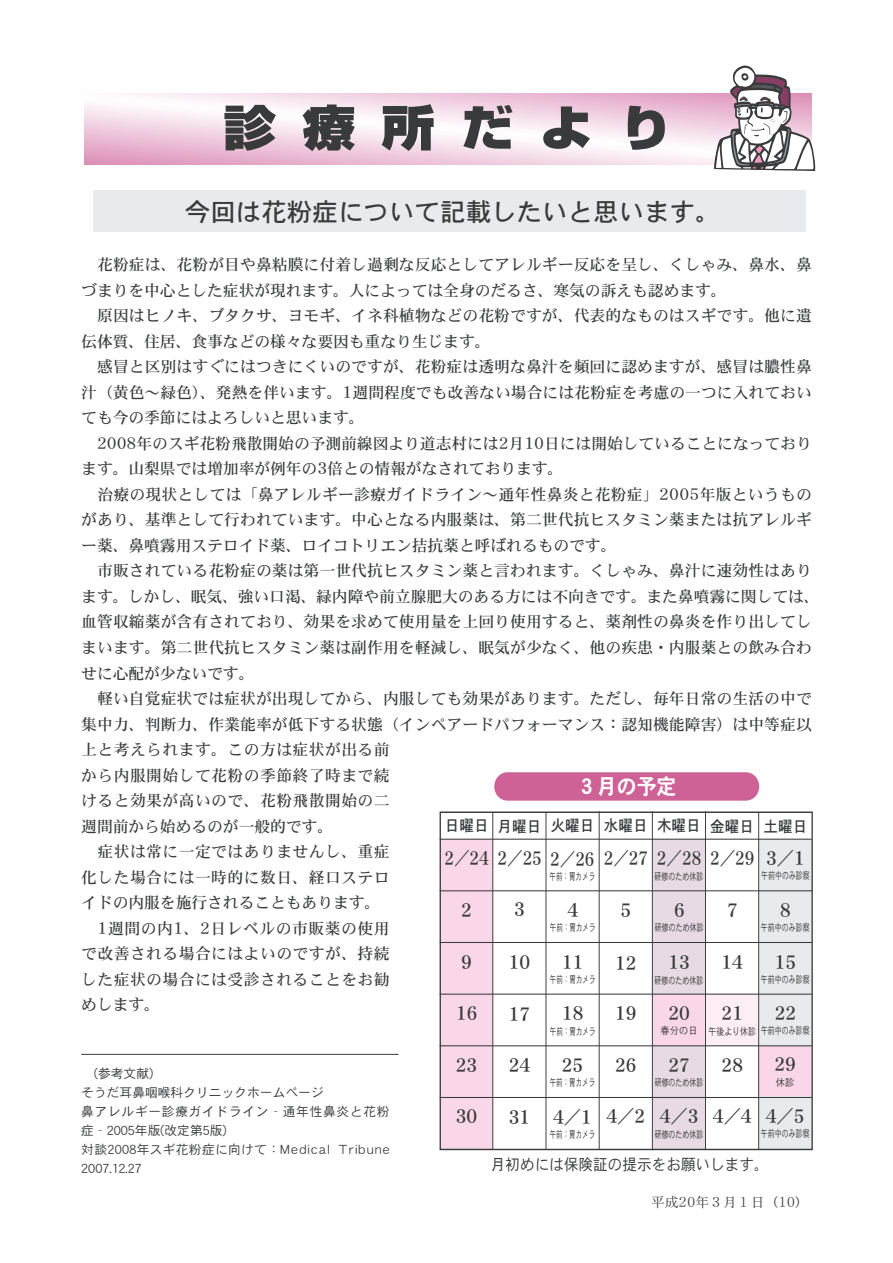
<style>
.page{position:relative;width:893px;height:1263px;background:#fff}
.page>*{position:absolute;margin:0;border:0;box-sizing:border-box;transform-origin:0 0}
.t1{font:900 47.85px "Shin Go";letter-spacing:.49em;color:#383a3b;scale:1.11 1}
.t2{font:25.5px "DFPHS Gothic CID W5";color:#383a3b}
.t3{font:21.6px "DFPHS Gothic CID W7";color:#fff;scale:.93 1}
.t4{font:18.6px "DFPHS Mincho CID W7";color:#383a3b;scale:.93 1}
.t5{font:18.6px "DFPHS Mincho CID W7";color:#383a3b;scale:.83 1}
.t6{font:15.75px/25.5px "DFPHS Mincho CID W5";letter-spacing:.01em;color:#383a3b}
.t7{font:15.75px "DFPHS Mincho CID W5";letter-spacing:.035em;color:#383a3b}
.t8{font:15.75px "DFPHS Gothic CID W5";color:#383a3b;scale:.93 1}
.t9{font:15.75px "DFPHS Gothic CID W3";color:#383a3b;scale:.93 1}
.t10{font:13.8px "DFPHS Mincho CID W3";color:#383a3b}
.t11{font:12.75px/19.2px "DFPHS Gothic CID W3";letter-spacing:.025em;color:#383a3b}
.t12{font:10.05px "DFPHS Gothic CID W3";color:#383a3b;scale:.69 1}
.t13{font:10.05px "DFPHS Gothic CID W3";color:#383a3b;scale:.65 1}
.t14{font:10.05px "DFPHS Gothic CID W3";color:#383a3b;scale:.93 1}
.t15{font:10.05px "DFPHS Gothic CID W3";color:#383a3b;scale:.79 1}
</style>
<div class="page">
<div style="left:93px;top:190px;width:712px;height:42px;background:#e9eaed"></div>
<svg style="left:84px;top:93px;width:629px;height:72px"></svg>
<svg style="left:84px;top:94px;width:629px;height:70px"></svg>
<svg style="left:84px;top:95px;width:629px;height:68px"></svg>
<svg style="left:84px;top:96px;width:629px;height:66px"></svg>
<svg style="left:713px;top:66px;width:103px;height:105px"></svg>
<div style="left:440px;top:839px;width:52px;height:258px;background:#f9d7e9"></div>
<div style="left:759px;top:839px;width:53px;height:52px;background:#e9eaed"></div>
<div style="left:653px;top:891px;width:52px;height:51px;background:#e7dae4"></div>
<div style="left:652px;top:839px;width:53px;height:52px;background:#e7dae4"></div>
<div style="left:759px;top:891px;width:52px;height:51px;background:#e9eaed"></div>
<div style="left:652px;top:942px;width:53px;height:54px;background:#e7dae4"></div>
<div style="left:652px;top:994px;width:53px;height:52px;background:#f9d7e9"></div>
<div style="left:705px;top:994px;width:53px;height:52px;background:#fdedf5"></div>
<div style="left:652px;top:1046px;width:53px;height:51px;background:#e7dae4"></div>
<div style="left:758px;top:1045px;width:53px;height:52px;background:#f9d7e9"></div>
<div style="left:440px;top:1098px;width:53px;height:52px;background:#f9d7e9"></div>
<div style="left:652px;top:1098px;width:53px;height:51px;background:#e7dae4"></div>
<div style="left:758px;top:1097px;width:53px;height:52px;background:#e9eaed"></div>
<div style="left:494px;top:772px;width:265px;height:29px;background:#ce6297;border-radius:14px"></div>
<div style="left:759px;top:942px;width:52px;height:53px;background:#e9eaed"></div>
<div style="left:759px;top:994px;width:52px;height:52px;background:#e9eaed"></div>
<hr style="left:439px;top:839px;width:372px;height:1px;background:#383a3b">
<hr style="left:439px;top:890px;width:373px;height:1px;background:#383a3b">
<hr style="left:439px;top:942px;width:372px;height:1px;background:#383a3b">
<hr style="left:598px;top:811px;width:1px;height:339px;background:#383a3b">
<hr style="left:652px;top:811px;width:1px;height:339px;background:#383a3b">
<hr style="left:705px;top:811px;width:1px;height:338px;background:#383a3b">
<hr style="left:439px;top:994px;width:372px;height:1px;background:#383a3b">
<hr style="left:439px;top:1045px;width:372px;height:1px;background:#383a3b">
<hr style="left:439px;top:1097px;width:372px;height:1px;background:#383a3b">
<hr style="left:758px;top:812px;width:1px;height:337px;background:#383a3b">
<hr style="left:545px;top:812px;width:1px;height:338px;background:#383a3b">
<hr style="left:492px;top:813px;width:1px;height:337px;background:#383a3b">
<div style="left:439px;top:812px;width:373px;height:338px;border:1px solid #383a3b"></div>
<hr style="left:81px;top:1054px;width:317px;height:1px;background:#383a3b">
<h1 class="t1" style="left:223px;top:110px;width:406px">診療所だより</h1>
<h2 class="t2" style="left:185px;top:202px;width:537px">今回は花粉症について記載したいと思います。</h2>
<p class="t6" style="left:81px;top:254px;width:732px;text-indent:16px">花粉症は、花粉が目や鼻粘膜に付着し過剰な反応としてアレルギー反応を呈し、くしゃみ、鼻水、鼻づまりを中心とした症状が現れます。人によっては全身のだるさ、寒気の訴えも認めます。</p>
<p class="t6" style="left:81px;top:305px;width:732px;text-indent:16px">原因はヒノキ、ブタクサ、ヨモギ、イネ科植物などの花粉ですが、代表的なものはスギです。他に遺伝体質、住居、食事などの様々な要因も重なり生じます。</p>
<p class="t6" style="left:81px;top:356px;width:732px;text-align:justify;text-indent:16px">感冒と区別はすぐにはつきにくいのですが、花粉症は透明な鼻汁を頻回に認めますが、感冒は膿性鼻汁（黄色～緑色）、発熱を伴います。1週間程度でも改善ない場合には花粉症を考慮の一つに入れておいても今の季節にはよろしいと思います。</p>
<p class="t6" style="left:81px;top:432px;width:732px;text-indent:16px">2008年のスギ花粉飛散開始の予測前線図より道志村には2月10日には開始していることになっております。山梨県では増加率が例年の3倍との情報がなされております。</p>
<p class="t6" style="left:81px;top:483px;width:732px;text-align:justify;text-indent:16px">治療の現状としては「鼻アレルギー診療ガイドライン～通年性鼻炎と花粉症」2005年版というものがあり、基準として行われています。中心となる内服薬は、第二世代抗ヒスタミン薬または抗アレルギー薬、鼻噴霧用ステロイド薬、ロイコトリエン拮抗薬と呼ばれるものです。</p>
<p class="t6" style="left:81px;top:560px;width:739px;text-indent:16px">市販されている花粉症の薬は第一世代抗ヒスタミン薬と言われます。くしゃみ、鼻汁に速効性はあります。しかし、眠気、強い口渇、緑内障や前立腺肥大のある方には不向きです。また鼻噴霧に関しては、血管収縮薬が含有されており、効果を求めて使用量を上回り使用すると、薬剤性の鼻炎を作り出してしまいます。第二世代抗ヒスタミン薬は副作用を軽減し、眠気が少なく、他の疾患・内服薬との飲み合わせに心配が少ないです。</p>
<p class="t6" style="left:97px;top:687px;width:716px">軽い自覚症状では症状が出現してから、内服しても効果があります。ただし、毎年日常の生活の中で</p>
<p class="t6" style="left:81px;top:713px;width:732px">集中力、判断力、作業能率が低下する状態（インペアードパフォーマンス：認知機能障害）は中等症以</p>
<p class="t7" style="left:81px;top:743px;width:310px">上と考えられます。この方は症状が出る前</p>
<p class="t7" style="left:81px;top:769px;width:310px">から内服開始して花粉の季節終了時まで続</p>
<p class="t7" style="left:81px;top:794px;width:310px">けると効果が高いので、花粉飛散開始の二</p>
<p class="t6" style="left:81px;top:815px;width:253px">週間前から始めるのが一般的です。</p>
<p class="t7" style="left:97px;top:845px;width:293px">症状は常に一定ではありませんし、重症</p>
<p class="t7" style="left:81px;top:871px;width:310px">化した場合には一時的に数日、経口ステロ</p>
<p class="t6" style="left:81px;top:892px;width:300px">イドの内服を施行されることもあります。</p>
<p class="t7" style="left:98px;top:922px;width:293px">1週間の内1、2日レベルの市販薬の使用</p>
<p class="t7" style="left:81px;top:947px;width:310px">で改善される場合にはよいのですが、持続</p>
<p class="t7" style="left:81px;top:973px;width:310px">した症状の場合には受診されることをお勧</p>
<p class="t6" style="left:81px;top:994px;width:80px">めします。</p>
<h3 class="t3" style="left:577px;top:778px;width:109px">３月の予定</h3>
<p class="t8" style="left:445px;top:820px;width:391px">日曜日 月曜日 火曜日 水曜日 木曜日 金曜日 土曜日</p>
<p class="t5" style="left:497px;top:851px;width:118px">2／25 2／26</p>
<p class="t13" style="left:549px;top:872px;width:72px">午前：胃カメラ</p>
<p class="t5" style="left:444px;top:851px;width:55px">2／24</p>
<p class="t5" style="left:657px;top:851px;width:55px">2／28</p>
<p class="t12" style="left:654px;top:872px;width:72px">研修のため休診</p>
<p class="t5" style="left:710px;top:851px;width:55px">2／29</p>
<p class="t4" style="left:766px;top:851px;width:43px">3／1</p>
<p class="t12" style="left:761px;top:872px;width:72px">午前中のみ診察</p>
<p class="t5" style="left:603px;top:851px;width:55px">2／27</p>
<p class="t4" style="left:620px;top:903px;width:13px">5</p>
<p class="t4" style="left:514px;top:902px;width:13px">3</p>
<p class="t4" style="left:567px;top:903px;width:13px">4</p>
<p class="t13" style="left:550px;top:923px;width:72px">午前：胃カメラ</p>
<p class="t4" style="left:674px;top:903px;width:13px">6</p>
<p class="t12" style="left:655px;top:923px;width:72px">研修のため休診</p>
<p class="t4" style="left:461px;top:903px;width:13px">2</p>
<p class="t4" style="left:727px;top:903px;width:13px">7</p>
<p class="t4" style="left:780px;top:903px;width:13px">8</p>
<p class="t12" style="left:761px;top:924px;width:72px">午前中のみ診察</p>
<p class="t4" style="left:461px;top:955px;width:13px">9</p>
<p class="t4" style="left:562px;top:955px;width:24px">11</p>
<p class="t13" style="left:550px;top:975px;width:72px">午前：胃カメラ</p>
<p class="t4" style="left:509px;top:955px;width:24px">10</p>
<p class="t4" style="left:721px;top:955px;width:24px">14</p>
<p class="t4" style="left:774px;top:955px;width:24px">15</p>
<p class="t12" style="left:761px;top:975px;width:72px">午前中のみ診察</p>
<p class="t4" style="left:774px;top:1006px;width:24px">22</p>
<p class="t12" style="left:761px;top:1027px;width:72px">午前中のみ診察</p>
<p class="t4" style="left:668px;top:955px;width:24px">13</p>
<p class="t12" style="left:654px;top:976px;width:72px">研修のため休診</p>
<p class="t4" style="left:615px;top:956px;width:24px">12</p>
<p class="t4" style="left:615px;top:1006px;width:24px">19</p>
<p class="t4" style="left:615px;top:1058px;width:24px">26</p>
<p class="t4" style="left:668px;top:1006px;width:24px">20</p>
<p class="t14" style="left:660px;top:1027px;width:42px">春分の日</p>
<p class="t4" style="left:456px;top:1006px;width:24px">16</p>
<p class="t4" style="left:562px;top:1007px;width:24px">18</p>
<p class="t13" style="left:550px;top:1027px;width:72px">午前：胃カメラ</p>
<p class="t4" style="left:721px;top:1006px;width:24px">21</p>
<p class="t15" style="left:708px;top:1027px;width:62px">午後より休診</p>
<p class="t4" style="left:508px;top:1007px;width:24px">17</p>
<p class="t4" style="left:721px;top:1058px;width:24px">28</p>
<p class="t4" style="left:774px;top:1057px;width:24px">29</p>
<p class="t14" style="left:776px;top:1078px;width:22px">休診</p>
<p class="t4" style="left:455px;top:1058px;width:24px">23</p>
<p class="t4" style="left:668px;top:1058px;width:24px">27</p>
<p class="t12" style="left:654px;top:1078px;width:72px">研修のため休診</p>
<p class="t4" style="left:561px;top:1058px;width:24px">25</p>
<p class="t13" style="left:549px;top:1079px;width:72px">午前：胃カメラ</p>
<p class="t4" style="left:508px;top:1058px;width:24px">24</p>
<p class="t11" style="left:81px;top:1065px;width:310px;text-indent:13px">(参考文献)<br>そうだ耳鼻咽喉科クリニックホームページ<br>鼻アレルギー診療ガイドライン‐通年性鼻炎と花粉症‐2005年版(改定第5版)<br>対談2008年スギ花粉症に向けて：Medical Tribune<br>2007.12.27</p>
<p class="t4" style="left:713px;top:1109px;width:100px">4／4 4／5</p>
<p class="t12" style="left:760px;top:1130px;width:82px">午前中のみ診察　</p>
<p class="t4" style="left:455px;top:1109px;width:24px">30</p>
<p class="t4" style="left:508px;top:1110px;width:24px">31</p>
<p class="t4" style="left:606px;top:1110px;width:100px">4／2 4／3</p>
<p class="t12" style="left:654px;top:1130px;width:72px">研修のため休診</p>
<p class="t4" style="left:553px;top:1110px;width:43px">4／1</p>
<p class="t13" style="left:549px;top:1130px;width:72px">午前：胃カメラ</p>
<p class="t9" style="left:491px;top:1158px;width:300px">月初めには保険証の提示をお願いします。</p>
<p class="t10" style="left:651px;top:1196px;width:159px">平成20年３月１日（10）</p>
</div>
